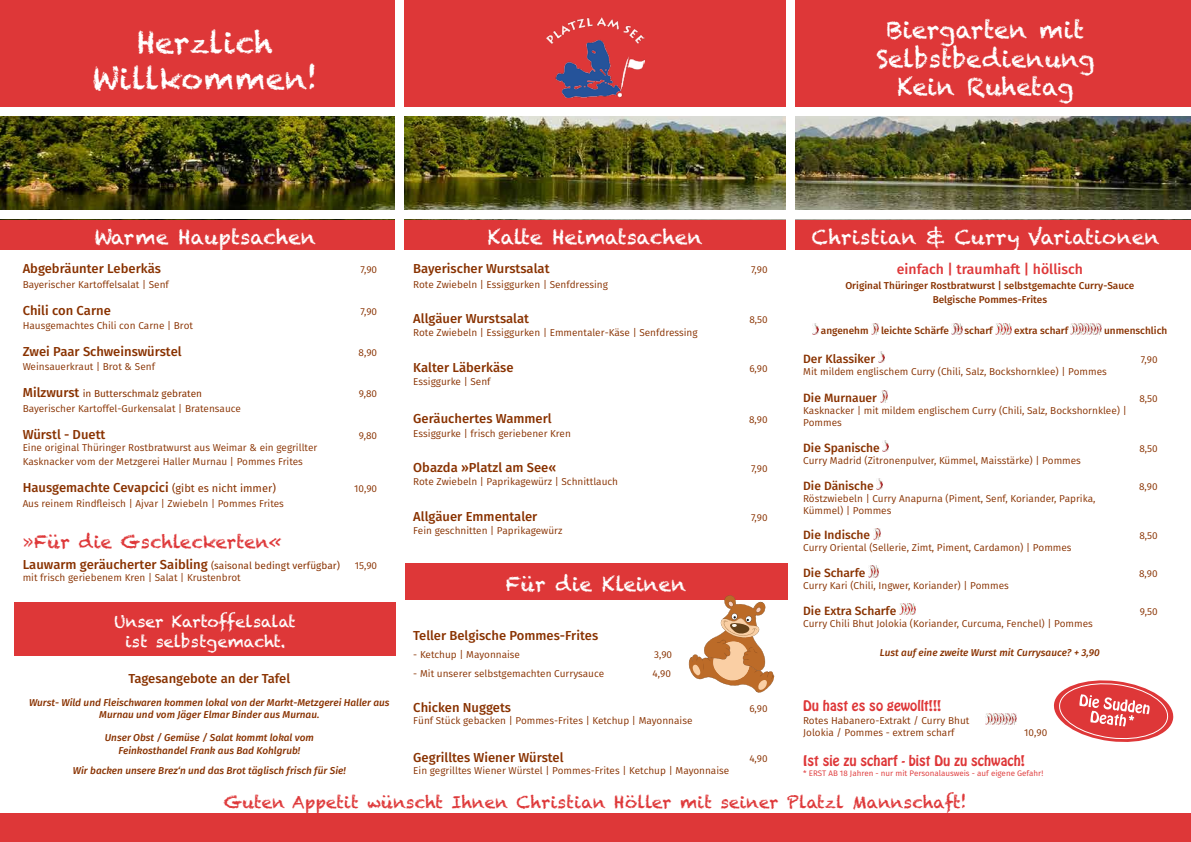
<style>
.page{position:relative;width:1191px;height:842px;background:#fff}
.page>*{position:absolute;margin:0;border:0;box-sizing:border-box;transform-origin:0 0}
.t1{font:30px/36px "Chalkduster";color:#fff;text-align:center}
.t2{font:24px/28.8px "Chalkduster";color:#fff;text-align:center}
.t3{font:20px "Chalkduster";color:#fff}
.t4{font:18px "Chalkduster";color:#de3738}
.t5{font:17px "Chalkduster";color:#de3738}
.t6{font:16px/19.2px "Chalkduster";color:#fff;text-align:center}
.t7{font:500 14px "Fira Sans";color:#de3738}
.t8{font:500 13px "Fira Sans";color:#893200}
.t9{font:13px "Hobo Std";color:#de3738}
.t10{font:500 12px "Fira Sans";color:#893200}
.t11{font:10px/12px "Fira Sans";color:#893200}
.t12{font:italic 500 10px/12px "Fira Sans";color:#893200;text-align:center}
.t13{font:500 10px/14.4px "Fira Sans";color:#893200;text-align:center}
.t14{font:10px "Fira Sans";color:#893200}
.t15{font:8px "Fira Sans";color:#de3738}
.s1{font-weight:500;font-size:13px}
.s2{font-weight:400;font-size:11px}
.s3{font-weight:400;font-size:10px}
</style>
<div class="page">
<div style="left:0;top:814px;width:1191px;height:28px;background:#de3738"></div>
<div style="left:0;top:0;width:1191px;height:249px;background:#de3738"></div>
<img style="left:0;top:116px;width:1191px;height:94px">
<div style="left:395px;top:0;width:9px;height:809px;background:#fff"></div>
<div style="left:786px;top:0;width:9px;height:809px;background:#fff"></div>
<div style="left:0;top:108px;width:1191px;height:8px;background:#fff"></div>
<div style="left:0;top:210px;width:1191px;height:9px;background:#fff"></div>
<img style="left:547px;top:18px;width:97px;height:80px">
<svg style="left:812px;top:323px;width:6px;height:11px"></svg>
<svg style="left:871px;top:323px;width:7px;height:11px"></svg>
<svg style="left:951px;top:323px;width:11px;height:11px"></svg>
<img style="left:995px;top:323px;width:16px;height:11px">
<img style="left:1070px;top:323px;width:31px;height:11px">
<svg style="left:878px;top:352px;width:6px;height:11px"></svg>
<svg style="left:880px;top:391px;width:7px;height:11px"></svg>
<svg style="left:883px;top:440px;width:5px;height:12px"></svg>
<svg style="left:876px;top:478px;width:6px;height:12px"></svg>
<svg style="left:873px;top:528px;width:7px;height:11px"></svg>
<svg style="left:868px;top:566px;width:11px;height:11px"></svg>
<img style="left:899px;top:603px;width:16px;height:12px">
<img style="left:985px;top:713px;width:31px;height:11px">
<svg style="left:1053px;top:680px;width:121px;height:62px"></svg>
<div style="left:14px;top:602px;width:381px;height:54px;background:#de3738"></div>
<div style="left:405px;top:563px;width:382px;height:37px;background:#de3738"></div>
<svg style="left:688px;top:595px;width:86px;height:98px"></svg>
<h1 class="t1" style="left:92px;top:24px;width:227px">Herzlich<br>Willkommen!</h1>
<h2 class="t2" style="left:876px;top:15px;width:220px">Biergarten mit<br>Selbstbedienung<br>Kein Ruhetag</h2>
<h3 class="t3" style="left:94px;top:225px;width:223px">Warme Hauptsachen</h3>
<h3 class="t3" style="left:488px;top:225px;width:216px">Kalte Heimatsachen</h3>
<h3 class="t3" style="left:812px;top:225px;width:349px">Christian &amp; Curry Variationen</h3>
<h3 class="t8" style="left:23px;top:260px;width:140px">Abgebräunter Leberkäs</h3>
<p class="t11" style="left:360px;top:264px;width:18px">7,90</p>
<p class="t11" style="left:23px;top:278px;width:148px">Bayerischer Kartoffelsalat | Senf</p>
<h3 class="t8" style="left:23px;top:301px;width:90px">Chili con Carne</h3>
<p class="t11" style="left:360px;top:305px;width:18px">7,90</p>
<p class="t11" style="left:23px;top:320px;width:172px">Hausgemachtes Chili con Carne | Brot</p>
<h3 class="t8" style="left:23px;top:342px;width:161px">Zwei Paar Schweinswürstel</h3>
<p class="t11" style="left:358px;top:347px;width:20px">8,90</p>
<p class="t11" style="left:23px;top:361px;width:134px">Weinsauerkraut | Brot &amp; Senf</p>
<p class="t14" style="left:23px;top:387px;width:181px"><span class="s1">Milzwurst</span> in Butterschmalz gebraten</p>
<p class="t11" style="left:359px;top:388px;width:20px">9,80</p>
<p class="t11" style="left:23px;top:402px;width:220px">Bayerischer Kartoffel-Gurkensalat | Bratensauce</p>
<h3 class="t8" style="left:23px;top:425px;width:84px">Würstl - Duett</h3>
<p class="t11" style="left:359px;top:429px;width:20px">9,80</p>
<p class="t11" style="left:23px;top:440px;width:296px;line-height:14.4px">Eine original Thüringer Rostbratwurst aus Weimar &amp; ein gegrillter<br>Kasknacker vom der Metzgerei Haller Murnau | Pommes Frites</p>
<h3 class="t8" style="left:23px;top:478px;width:255px">Hausgemachte Cevapcici <span class="s2">(gibt es nicht immer)</span></h3>
<p class="t11" style="left:354px;top:483px;width:24px">10,90</p>
<p class="t11" style="left:23px;top:497px;width:263px">Aus reinem Rindfleisch | Ajvar | Zwiebeln | Pommes Frites</p>
<h3 class="t4" style="left:23px;top:531px;width:261px">»Für die Gschleckerten«</h3>
<h3 class="t8" style="left:23px;top:556px;width:319px">Lauwarm geräucherter Saibling <span class="s3">(saisonal bedingt verfügbar)</span></h3>
<p class="t11" style="left:355px;top:560px;width:24px">15,90</p>
<p class="t11" style="left:23px;top:572px;width:220px">mit frisch geriebenem Kren | Salat | Krustenbrot</p>
<h3 class="t7" style="left:897px;top:259px;width:188px">einfach | traumhaft | höllisch</h3>
<p class="t13" style="left:845px;top:278px;width:290px">Original Thüringer Rostbratwurst | selbstgemachte Curry-Sauce<br>Belgische Pommes-Frites</p>
<p class="t13" style="left:821px;top:324px;width:49px">angenehm</p>
<p class="t13" style="left:881px;top:324px;width:69px">leichte Schärfe</p>
<p class="t13" style="left:964px;top:324px;width:30px">scharf</p>
<p class="t13" style="left:1014px;top:324px;width:56px">extra scharf</p>
<p class="t13" style="left:1104px;top:324px;width:65px">unmenschlich</p>
<p class="t10" style="left:803px;top:350px;width:73px">Der Klassiker</p>
<p class="t11" style="left:1141px;top:353px;width:18px">7,90</p>
<p class="t11" style="left:803px;top:365px;width:305px">Mit mildem englischem Curry (Chili, Salz, Bockshornklee) | Pommes</p>
<p class="t10" style="left:803px;top:389px;width:75px">Die Murnauer</p>
<p class="t11" style="left:1139px;top:393px;width:20px">8,50</p>
<p class="t11" style="left:803px;top:405px;width:325px">Kasknacker | mit mildem englischem Curry (Chili, Salz, Bockshornklee) |<br>Pommes</p>
<p class="t10" style="left:803px;top:439px;width:78px">Die Spanische</p>
<p class="t11" style="left:1139px;top:442px;width:20px">8,50</p>
<p class="t11" style="left:803px;top:454px;width:279px">Curry Madrid (Zitronenpulver, Kümmel, Maisstärke) | Pommes</p>
<p class="t10" style="left:803px;top:477px;width:72px">Die Dänische</p>
<p class="t11" style="left:1139px;top:480px;width:20px">8,90</p>
<p class="t11" style="left:803px;top:492px;width:294px">Röstzwiebeln | Curry Anapurna (Piment, Senf, Koriander, Paprika,<br>Kümmel) | Pommes</p>
<p class="t10" style="left:803px;top:527px;width:68px">Die Indische</p>
<p class="t11" style="left:1139px;top:530px;width:20px">8,50</p>
<p class="t11" style="left:803px;top:542px;width:270px">Curry Oriental (Sellerie, Zimt, Piment, Cardamon) | Pommes</p>
<p class="t10" style="left:803px;top:564px;width:64px">Die Scharfe</p>
<p class="t11" style="left:1139px;top:568px;width:20px">8,90</p>
<p class="t11" style="left:803px;top:580px;width:207px">Curry Kari (Chili, Ingwer, Koriander) | Pommes</p>
<p class="t10" style="left:803px;top:602px;width:95px">Die Extra Scharfe</p>
<p class="t11" style="left:1139px;top:605px;width:19px">9,50</p>
<p class="t11" style="left:803px;top:617px;width:291px">Curry Chili Bhut Jolokia (Koriander, Curcuma, Fenchel) | Pommes</p>
<p class="t12" style="left:880px;top:646px;width:222px">Lust auf eine zweite Wurst mit Currysauce? + 3,90</p>
<h3 class="t8" style="left:413px;top:260px;width:138px">Bayerischer Wurstsalat</h3>
<p class="t11" style="left:751px;top:264px;width:18px">7,90</p>
<p class="t11" style="left:413px;top:278px;width:196px">Rote Zwiebeln | Essiggurken | Senfdressing</p>
<h3 class="t8" style="left:413px;top:310px;width:117px">Allgäuer Wurstsalat</h3>
<p class="t11" style="left:749px;top:314px;width:20px">8,50</p>
<p class="t11" style="left:413px;top:327px;width:286px">Rote Zwiebeln | Essiggurken | Emmentaler-Käse | Senfdressing</p>
<h3 class="t8" style="left:413px;top:358px;width:102px">Kalter Läberkäse</h3>
<p class="t11" style="left:749px;top:362px;width:20px">6,90</p>
<p class="t11" style="left:413px;top:376px;width:79px">Essiggurke | Senf</p>
<h3 class="t8" style="left:413px;top:410px;width:140px">Geräuchertes Wammerl</h3>
<p class="t11" style="left:749px;top:414px;width:20px">8,90</p>
<p class="t11" style="left:413px;top:427px;width:159px">Essiggurke | frisch geriebener Kren</p>
<h3 class="t8" style="left:413px;top:458px;width:144px">Obazda »Platzl am See«</h3>
<p class="t11" style="left:751px;top:462px;width:18px">7,90</p>
<p class="t11" style="left:413px;top:476px;width:206px">Rote Zwiebeln | Paprikagewürz | Schnittlauch</p>
<h3 class="t8" style="left:413px;top:507px;width:126px">Allgäuer Emmentaler</h3>
<p class="t11" style="left:751px;top:511px;width:18px">7,90</p>
<p class="t11" style="left:413px;top:524px;width:151px">Fein geschnitten | Paprikagewürz</p>
<h3 class="t3" style="left:506px;top:572px;width:182px">Für die Kleinen</h3>
<h3 class="t6" style="left:114px;top:612px;width:183px">Unser Kartoffelsalat ist selbstgemacht.</h3>
<h3 class="t8" style="left:413px;top:626px;width:186px">Teller Belgische Pommes-Frites</h3>
<p class="t11" style="left:413px;top:648px;width:108px">- Ketchup | Mayonnaise</p>
<p class="t11" style="left:654px;top:648px;width:20px">3,90</p>
<p class="t11" style="left:413px;top:667px;width:192px">- Mit unserer selbstgemachten Currysauce</p>
<p class="t11" style="left:652px;top:667px;width:20px">4,90</p>
<h3 class="t8" style="left:413px;top:698px;width:99px">Chicken Nuggets</h3>
<p class="t11" style="left:749px;top:703px;width:20px">6,90</p>
<p class="t11" style="left:413px;top:715px;width:281px">Fünf Stück gebacken | Pommes-Frites | Ketchup | Mayonnaise</p>
<h3 class="t8" style="left:413px;top:749px;width:152px">Gegrilltes Wiener Würstel</h3>
<p class="t11" style="left:749px;top:753px;width:20px">4,90</p>
<p class="t11" style="left:413px;top:765px;width:317px">Ein gegrilltes Wiener Würstel | Pommes-Frites | Ketchup | Mayonnaise</p>
<h3 class="t8" style="left:128px;top:669px;width:163px">Tagesangebote an der Tafel</h3>
<p class="t12" style="left:29px;top:697px;width:362px">Wurst- Wild und Fleischwaren kommen lokal von der Markt-Metzgerei Haller aus<br>Murnau und vom Jäger Elmar Binder aus Murnau.</p>
<p class="t12" style="left:105px;top:732px;width:211px">Unser Obst / Gemüse / Salat kommt lokal vom<br>Feinkosthandel Frank aus Bad Kohlgrub!</p>
<p class="t12" style="left:73px;top:764px;width:274px">Wir backen unsere Brez‘n und das Brot täglisch frisch für Sie!</p>
<h3 class="t9" style="left:803px;top:697px;width:140px">Du hast es so gewollt!!!</h3>
<p class="t11" style="left:803px;top:715px;width:168px">Rotes Habanero-Extrakt / Curry Bhut<br>Jolokia / Pommes - extrem scharf</p>
<p class="t11" style="left:1024px;top:727px;width:24px">10,90</p>
<h3 class="t9" style="left:803px;top:752px;width:223px">Ist sie zu scharf - bist Du zu schwach!</h3>
<p class="t15" style="left:803px;top:767px;width:241px">* ERST AB 18 Jahren - nur mit Personalausweis - auf eigene Gefahr!</p>
<h3 class="t5" style="left:224px;top:792px;width:744px">Guten Appetit wünscht Ihnen Christian Höller mit seiner Platzl Mannschaft!</h3>
</div>
